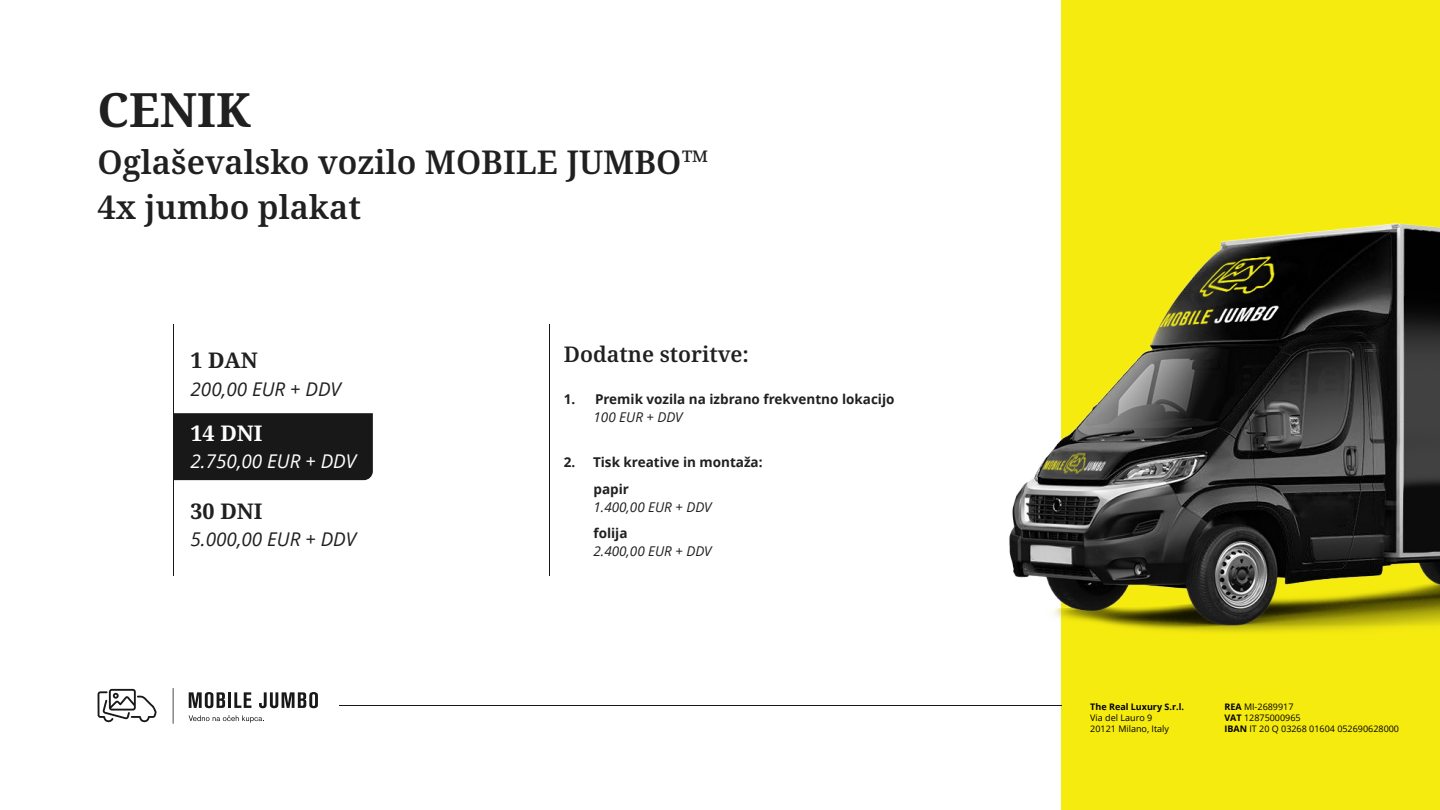
<style>
.page{position:relative;width:1440px;height:810px;background:#fff}
.page>*{position:absolute;margin:0;border:0;box-sizing:border-box;transform-origin:0 0}
.t1{font:700 47.25px "Noto Serif";color:#202020}
.t2{font:600 32.85px/45px "Noto Serif";color:#202020}
.t3{font:600 21.6px "Noto Serif";color:#202020}
.t4{font:700 21.6px "Noto Serif";color:#202020}
.t5{font:700 21.6px "Noto Serif";color:#fff}
.t6{font:italic 18.9px "Open Sans";color:#202020}
.t7{font:italic 18.9px "Open Sans";color:#fff}
.t8{font:700 13.5px/27px "Open Sans";color:#202020}
.t9{font:italic 13.5px "Open Sans";color:#202020}
.t10{font:9px/10.8px "Open Sans";color:#000}
.t11{font:700 9px "Open Sans";color:#000}
.s1{font-weight:700}
</style>
<div class="page">
<div style="left:1061px;top:0;width:379px;height:809px;background:#f6eb0f"></div>
<div style="left:174px;top:413px;width:199px;height:67px;background:#181818"></div>
<svg style="left:189px;top:715px;width:75px;height:7px"></svg>
<svg style="left:98px;top:688px;width:59px;height:34px"></svg>
<svg style="left:189px;top:692px;width:36px;height:16px"></svg>
<hr style="left:228px;top:692px;width:3px;height:15px;background:#181818">
<svg style="left:234px;top:692px;width:17px;height:15px"></svg>
<svg style="left:259px;top:692px;width:59px;height:16px"></svg>
<hr style="left:173px;top:688px;width:1px;height:35px;background:#181818">
<img style="left:1009px;top:223px;width:431px;height:483px">
<hr style="left:339px;top:705px;width:722px;height:1px;background:#181818">
<hr style="left:173px;top:324px;width:1px;height:252px;background:#181818">
<hr style="left:549px;top:324px;width:1px;height:252px;background:#181818">
<h1 class="t1" style="left:98px;top:76px;width:155px">CENIK</h1>
<h2 class="t2" style="left:98px;top:141px;width:613px">Oglaševalsko vozilo MOBILE JUMBO™<br>4x jumbo plakat</h2>
<h3 class="t4" style="left:191px;top:345px;width:69px">1 DAN</h3>
<h3 class="t6" style="left:191px;top:375px;width:152px">200,00 EUR + DDV</h3>
<h3 class="t5" style="left:191px;top:417px;width:74px">14 DNI</h3>
<h3 class="t7" style="left:191px;top:447px;width:167px">2.750,00 EUR + DDV</h3>
<h3 class="t4" style="left:191px;top:496px;width:74px">30 DNI</h3>
<h3 class="t6" style="left:191px;top:526px;width:167px">5.000,00 EUR + DDV</h3>
<h3 class="t3" style="left:564px;top:339px;width:187px">Dodatne storitve:</h3>
<h3 class="t8" style="left:564px;top:385px;width:332px">1. Premik vozila na izbrano frekventno lokacijo</h3>
<h3 class="t9" style="left:593px;top:407px;width:91px">100 EUR + DDV</h3>
<h3 class="t8" style="left:593px;top:448px;width:171px;text-indent:-30px">2. Tisk kreative in montaža: papir</h3>
<h3 class="t9" style="left:593px;top:497px;width:120px">1.400,00 EUR + DDV</h3>
<h3 class="t8" style="left:593px;top:519px;width:36px">folija</h3>
<h3 class="t9" style="left:593px;top:541px;width:120px">2.400,00 EUR + DDV</h3>
<p class="t11" style="left:1090px;top:700px;width:95px">The Real Luxury S.r.l.</p>
<p class="t10" style="left:1090px;top:712px;width:80px">Via del Lauro 9<br>20121 Milano, Italy</p>
<p class="t10" style="left:1224px;top:701px;width:176px"><span class="s1">REA</span> MI-2689917<br><span class="s1">VAT</span> 12875000965<br><span class="s1">IBAN</span> IT 20 Q 03268 01604 052690628000</p>
</div>
